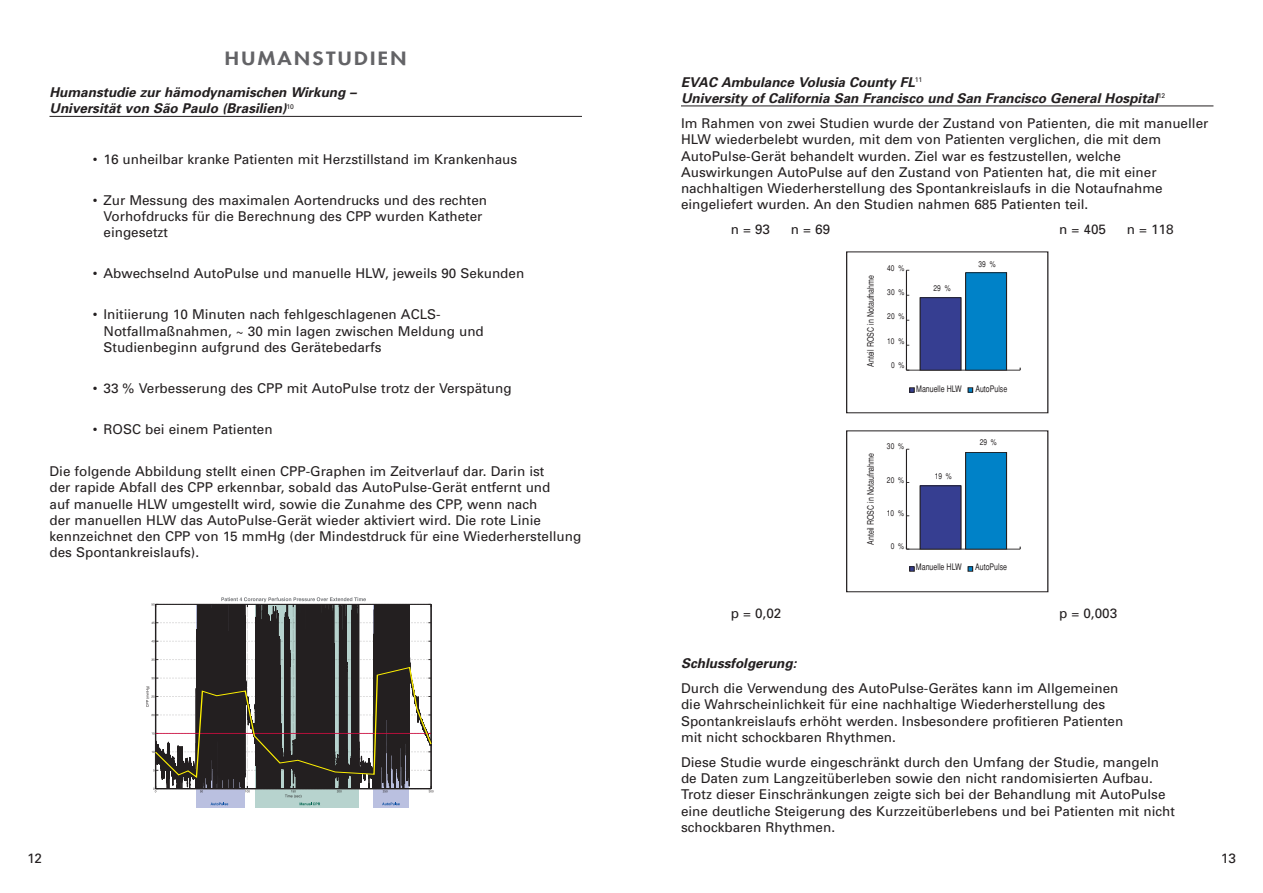
<style>
.page{position:relative;width:1263px;height:893px;background:#fff}
.page>*{position:absolute;margin:0;border:0;box-sizing:border-box;transform-origin:0 0}
.t1{font:800 17.85px "Futura";letter-spacing:.115em;color:#636366;scale:1.18 1}
.t2{font:13.5px/16.2px "Univers";color:#231f20}
.t3{font:italic 700 13.5px/16.2px "Univers";color:#231f20}
.t4{font:9px "Helvetica";color:#231f20;scale:.78 1}
.t5{font:8.25px "Helvetica";color:#231f20;scale:.81 1}
</style>
<div class="page">
<hr style="left:681px;top:106px;width:532px;height:1px;background:#231f20">
<div style="left:846px;top:430px;width:202px;height:162px;border:1px solid #231f20"></div>
<svg style="left:909px;top:566px;width:5px;height:6px"></svg>
<svg style="left:968px;top:566px;width:5px;height:6px"></svg>
<hr style="left:906px;top:549px;width:114px;height:1px;background:#231f20">
<hr style="left:906px;top:449px;width:1px;height:100px;background:#231f20">
<div style="left:965px;top:452px;width:41px;height:97px;background:#0082c8"></div>
<div style="left:965px;top:452px;width:42px;height:97px;border:1px solid #231f20"></div>
<div style="left:920px;top:486px;width:41px;height:63px;background:#363e91"></div>
<div style="left:920px;top:486px;width:41px;height:63px;border:1px solid #231f20"></div>
<div style="left:846px;top:251px;width:202px;height:162px;border:1px solid #231f20"></div>
<svg style="left:909px;top:387px;width:5px;height:6px"></svg>
<svg style="left:968px;top:387px;width:5px;height:6px"></svg>
<hr style="left:906px;top:370px;width:114px;height:1px;background:#231f20">
<hr style="left:906px;top:270px;width:1px;height:100px;background:#231f20">
<div style="left:965px;top:273px;width:41px;height:97px;background:#0082c8"></div>
<div style="left:965px;top:273px;width:42px;height:97px;border:1px solid #231f20"></div>
<div style="left:920px;top:298px;width:41px;height:72px;background:#363e91"></div>
<div style="left:920px;top:298px;width:41px;height:72px;border:1px solid #231f20"></div>
<hr style="left:50px;top:116px;width:532px;height:1px;background:#231f20">
<svg style="left:146px;top:597px;width:287px;height:208px"></svg>
<h1 class="t1" style="left:225px;top:49px;width:156px">HUMANSTUDIEN</h1>
<p class="t3" style="left:50px;top:86px;width:308px">Humanstudie zur hämodynamischen Wirkung –<br>Universität von São Paulo (Brasilien)<sup>10</sup></p>
<p class="t2" style="left:93px;top:152px;width:426px">• 16 unheilbar kranke Patienten mit Herzstillstand im Krankenhaus</p>
<p class="t2" style="left:104px;top:193px;width:385px;text-indent:-11px">• Zur Messung des maximalen Aortendrucks und des rechten<br>Vorhofdrucks für die Berechnung des CPP wurden Katheter eingesetzt</p>
<p class="t2" style="left:93px;top:267px;width:433px">• Abwechselnd AutoPulse und manuelle HLW, jeweils 90 Sekunden</p>
<p class="t2" style="left:104px;top:308px;width:382px;text-indent:-11px">• Initiierung 10 Minuten nach fehlgeschlagenen ACLS-<br>Notfallmaßnahmen, ~ 30 min lagen zwischen Meldung und<br>Studienbeginn aufgrund des Gerätebedarfs</p>
<p class="t2" style="left:93px;top:381px;width:420px">• 33 % Verbesserung des CPP mit AutoPulse trotz der Verspätung</p>
<p class="t2" style="left:93px;top:422px;width:181px">• ROSC bei einem Patienten</p>
<p class="t2" style="left:49px;top:464px;width:533px">Die folgende Abbildung stellt einen CPP-Graphen im Zeitverlauf dar. Darin ist<br>der rapide Abfall des CPP erkennbar, sobald das AutoPulse-Gerät entfernt und<br>auf manuelle HLW umgestellt wird, sowie die Zunahme des CPP, wenn nach<br>der manuellen HLW das AutoPulse-Gerät wieder aktiviert wird. Die rote Linie kennzeichnet den CPP von 15 mmHg (der Mindestdruck für eine Wiederherstellung des Spontankreislaufs).</p>
<p class="t3" style="left:681px;top:75px;width:486px">EVAC Ambulance Volusia County FL<sup>11<br></sup>University of California San Francisco und San Francisco General Hospital<sup>12</sup></p>
<p class="t2" style="left:681px;top:116px;width:529px">Im Rahmen von zwei Studien wurde der Zustand von Patienten, die mit manueller HLW wiederbelebt wurden, mit dem von Patienten verglichen, die mit dem AutoPulse-Gerät behandelt wurden. Ziel war es festzustellen, welche Auswirkungen AutoPulse auf den Zustand von Patienten hat, die mit einer nachhaltigen Wiederherstellung des Spontankreislaufs in die Notaufnahme eingeliefert wurden. An den Studien nahmen 685 Patienten teil.</p>
<p class="t2" style="left:731px;top:223px;width:41px">n=93</p>
<p class="t2" style="left:791px;top:223px;width:41px">n = 69</p>
<p class="t2" style="left:1059px;top:223px;width:48px">n = 405</p>
<p class="t2" style="left:1127px;top:223px;width:48px">n = 118</p>
<p class="t4" style="left:865px;top:367px;width:119px;rotate:-90deg">Anteil ROSC in Notaufnahme</p>
<p class="t5" style="left:887px;top:263px;width:23px">40 %</p>
<p class="t5" style="left:887px;top:287px;width:23px">30 %</p>
<p class="t5" style="left:887px;top:311px;width:23px">20 %</p>
<p class="t5" style="left:887px;top:336px;width:23px">10 %</p>
<p class="t5" style="left:891px;top:361px;width:18px">0 %</p>
<p class="t5" style="left:933px;top:283px;width:23px">29 %</p>
<p class="t5" style="left:978px;top:260px;width:23px">39 %</p>
<p class="t4" style="left:916px;top:383px;width:60px">Manuelle HLW</p>
<p class="t4" style="left:975px;top:383px;width:43px">AutoPulse</p>
<p class="t4" style="left:865px;top:545px;width:119px;rotate:-90deg">Anteil ROSC in Notaufnahme</p>
<p class="t5" style="left:887px;top:442px;width:23px">30 %</p>
<p class="t5" style="left:887px;top:475px;width:23px">20 %</p>
<p class="t5" style="left:887px;top:508px;width:23px">10 %</p>
<p class="t5" style="left:891px;top:541px;width:18px">0 %</p>
<p class="t5" style="left:935px;top:471px;width:23px">19 %</p>
<p class="t5" style="left:980px;top:437px;width:23px">29 %</p>
<p class="t4" style="left:916px;top:562px;width:60px">Manuelle HLW</p>
<p class="t4" style="left:975px;top:562px;width:43px">AutoPulse</p>
<p class="t2" style="left:731px;top:606px;width:52px">p = 0,02</p>
<p class="t2" style="left:1059px;top:606px;width:60px">p = 0,003</p>
<p class="t3" style="left:681px;top:656px;width:117px">Schlussfolgerung:</p>
<p class="t2" style="left:681px;top:681px;width:444px">Durch die Verwendung des AutoPulse-Gerätes kann im Allgemeinen die Wahrscheinlichkeit für eine nachhaltige Wiederherstellung des Spontankreislaufs erhöht werden. Insbesondere profitieren Patienten mit nicht schockbaren Rhythmen.</p>
<p class="t2" style="left:681px;top:755px;width:495px">Diese Studie wurde eingeschränkt durch den Umfang der Studie, mangeln de Daten zum Langzeitüberleben sowie den nicht randomisierten Aufbau.<br>Trotz dieser Einschränkungen zeigte sich bei der Behandlung mit AutoPulse eine deutliche Steigerung des Kurzzeitüberlebens und bei Patienten mit nicht schockbaren Rhythmen.</p>
<p class="t2" style="left:27px;top:852px;width:17px">12</p>
<p class="t2" style="left:1221px;top:852px;width:17px">13</p>
</div>
